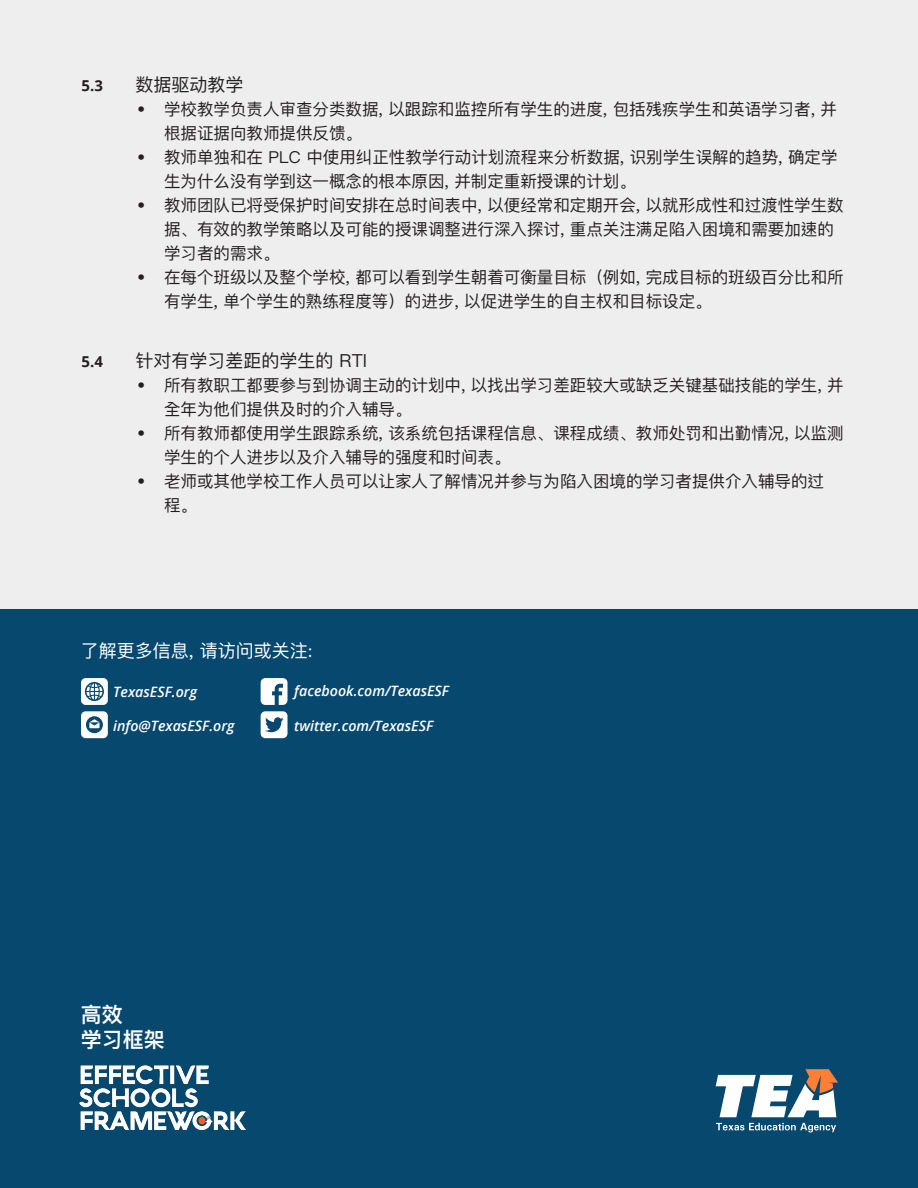
<style>
.page{position:relative;width:918px;height:1188px;background:#fff}
.page>*{position:absolute;margin:0;border:0;box-sizing:border-box;transform-origin:0 0}
.t1{font:600 21px "Ping Fang HK";color:#fff}
.t2{font:18px "Ping Fang HK";color:#231f20}
.t3{font:18px "Ping Fang HK";color:#fff}
.t4{font:16.5px/24px "Ping Fang HK";color:#231f20}
.t5{font:700 15px "Open Sans";color:#231f20}
.t6{font:italic 600 14.25px "Open Sans";color:#fff}
</style>
<div class="page">
<div style="left:0;top:0;width:918px;height:659px;background:#eeeeef"></div>
<div style="left:0;top:609px;width:918px;height:579px;background:#07486e"></div>
<svg style="left:716px;top:1123px;width:120px;height:10px"></svg>
<svg style="left:716px;top:1069px;width:122px;height:48px"></svg>
<img style="left:80px;top:1066px;width:166px;height:64px">
<svg style="left:261px;top:711px;width:27px;height:27px"></svg>
<svg style="left:261px;top:678px;width:27px;height:27px"></svg>
<svg style="left:81px;top:711px;width:27px;height:27px"></svg>
<svg style="left:81px;top:678px;width:27px;height:27px"></svg>
<p class="t5" style="left:82px;top:75px;width:23px">5.3</p>
<p class="t2" style="left:136px;top:74px;width:109px">数据驱动教学</p>
<p class="t4" style="left:164px;top:97px;width:675px;text-indent:-27px">• 学校教学负责人审查分类数据, 以跟踪和监控所有学生的进度, 包括残疾学生和英语学习者, 并根据证据向教师提供反馈。</p>
<p class="t4" style="left:164px;top:145px;width:675px;text-indent:-27px">• 教师单独和在 PLC 中使用纠正性教学行动计划流程来分析数据, 识别学生误解的趋势, 确定学生为什么没有学到这一概念的根本原因, 并制定重新授课的计划。</p>
<p class="t4" style="left:164px;top:193px;width:681px;text-indent:-27px">• 教师团队已将受保护时间安排在总时间表中, 以便经常和定期开会, 以就形成性和过渡性学生数据、有效的教学策略以及可能的授课调整进行深入探讨, 重点关注满足陷入困境和需要加速的学习者的需求。</p>
<p class="t4" style="left:164px;top:265px;width:681px;text-indent:-27px">• 在每个班级以及整个学校, 都可以看到学生朝着可衡量目标（例如, 完成目标的班级百分比和所有学生, 单个学生的熟练程度等）的进步, 以促进学生的自主权和目标设定。</p>
<p class="t5" style="left:82px;top:351px;width:23px">5.4</p>
<p class="t2" style="left:136px;top:350px;width:233px">针对有学习差距的学生的 RTI</p>
<p class="t4" style="left:164px;top:373px;width:681px;text-indent:-27px">• 所有教职工都要参与到协调主动的计划中, 以找出学习差距较大或缺乏关键基础技能的学生, 并全年为他们提供及时的介入辅导。</p>
<p class="t4" style="left:164px;top:421px;width:681px;text-indent:-27px">• 所有教师都使用学生跟踪系统, 该系统包括课程信息、课程成绩、教师处罚和出勤情况, 以监测学生的个人进步以及介入辅导的强度和时间表。</p>
<p class="t4" style="left:164px;top:469px;width:662px;text-indent:-27px">• 老师或其他学校工作人员可以让家人了解情况并参与为陷入困境的学习者提供介入辅导的过程。</p>
<p class="t3" style="left:81px;top:639px;width:233px">了解更多信息, 请访问或关注:</p>
<p class="t6" style="left:113px;top:683px;width:85px">TexasESF.org</p>
<p class="t6" style="left:294px;top:683px;width:156px">facebook.com/TexasESF</p>
<p class="t6" style="left:113px;top:717px;width:123px">info@TexasESF.org</p>
<p class="t6" style="left:294px;top:717px;width:141px">twitter.com/TexasESF</p>
<p class="t1" style="left:81px;top:1001px;width:44px">高效</p>
<p class="t1" style="left:81px;top:1027px;width:86px">学习框架</p>
</div>
